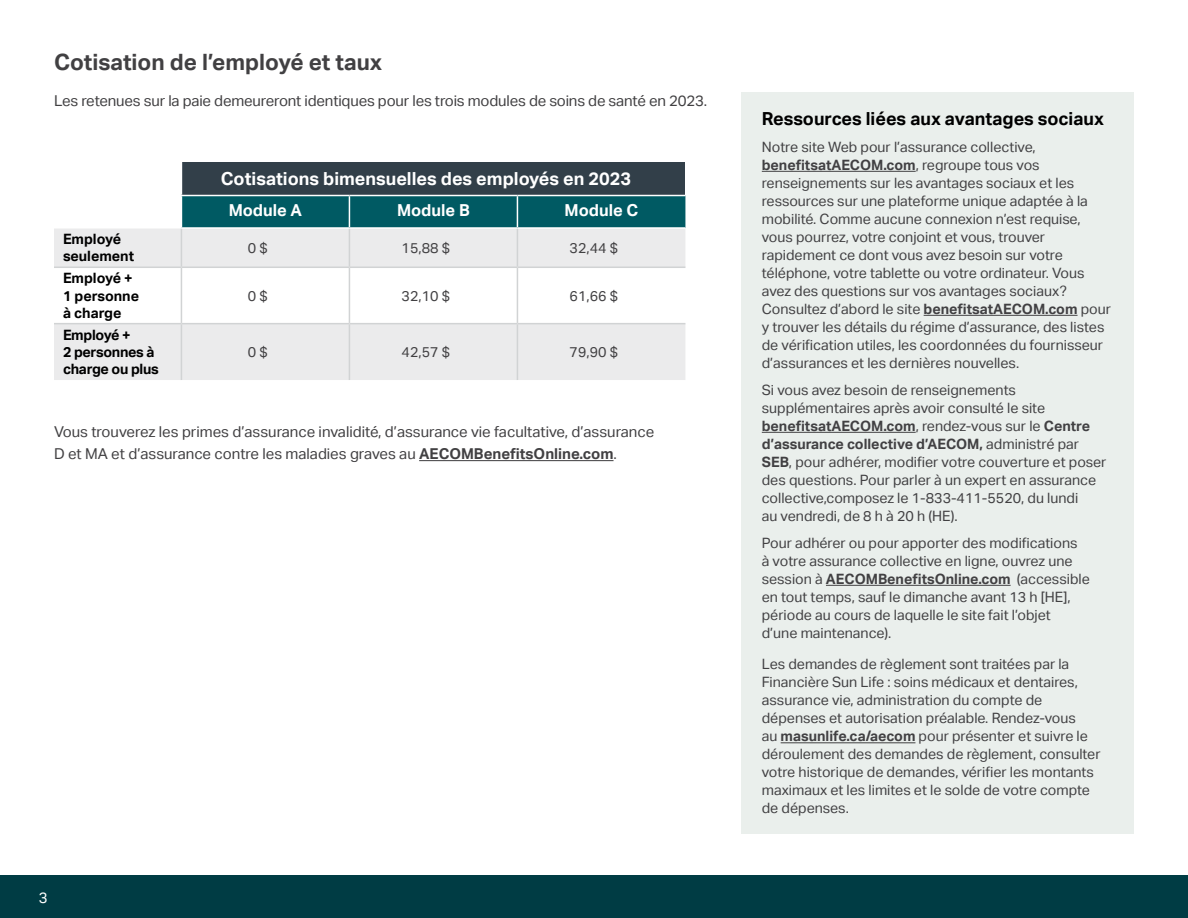
<style>
.page{position:relative;width:1188px;height:918px;background:#fff}
.page>*{position:absolute;margin:0;border:0;box-sizing:border-box;transform-origin:0 0}
.t1{font:700 22.5px "AECOM Sans";color:#414042}
.t2{font:700 18px "AECOM Sans";color:#fff}
.t3{font:700 18px "AECOM Sans";color:#000}
.t4{font:700 16.5px "AECOM Sans";color:#fff}
.t5{font:15px/22.5px "AECOM Sans";letter-spacing:-.01em;color:#414042}
.t6{font:15px "AECOM Sans";color:#fff}
.t7{font:14.25px/18px "AECOM Sans";color:#414042}
.t8{font:700 14.25px/17.1px "AECOM Sans";color:#000}
.t9{font:700 14.25px/17.1px "AECOM Sans";letter-spacing:-.02em;color:#000}
.s1{font-weight:700}
</style>
<div class="page">
<hr style="left:419px;top:460px;width:195px;height:1px;background:#414042">
<div style="left:181px;top:162px;width:504px;height:34px;background:#323f49"></div>
<div style="left:182px;top:196px;width:503px;height:31px;background:#005a63"></div>
<svg style="left:54px;top:229px;width:631px;height:151px;fill:#ebebec"></svg>
<hr style="left:181px;top:162px;width:1px;height:33px;background:#fff">
<hr style="left:181px;top:195px;width:168px;height:1px;background:#fff">
<hr style="left:349px;top:195px;width:168px;height:1px;background:#fff">
<hr style="left:349px;top:196px;width:1px;height:31px;background:#fff">
<hr style="left:517px;top:195px;width:168px;height:1px;background:#fff">
<hr style="left:517px;top:196px;width:1px;height:31px;background:#fff">
<hr style="left:181px;top:229px;width:1px;height:38px;background:#d1d3d4">
<hr style="left:349px;top:229px;width:1px;height:38px;background:#d1d3d4">
<hr style="left:517px;top:229px;width:1px;height:38px;background:#d1d3d4">
<hr style="left:54px;top:267px;width:127px;height:1px;background:#d1d3d4">
<hr style="left:181px;top:267px;width:168px;height:1px;background:#d1d3d4">
<hr style="left:181px;top:268px;width:1px;height:55px;background:#d1d3d4">
<hr style="left:349px;top:267px;width:168px;height:1px;background:#d1d3d4">
<hr style="left:349px;top:268px;width:1px;height:55px;background:#d1d3d4">
<hr style="left:517px;top:267px;width:168px;height:1px;background:#d1d3d4">
<hr style="left:517px;top:268px;width:1px;height:55px;background:#d1d3d4">
<hr style="left:54px;top:323px;width:127px;height:1px;background:#d1d3d4">
<hr style="left:181px;top:323px;width:168px;height:1px;background:#d1d3d4">
<hr style="left:181px;top:324px;width:1px;height:56px;background:#d1d3d4">
<hr style="left:349px;top:323px;width:168px;height:1px;background:#d1d3d4">
<hr style="left:349px;top:324px;width:1px;height:56px;background:#d1d3d4">
<hr style="left:517px;top:323px;width:168px;height:1px;background:#d1d3d4">
<hr style="left:517px;top:324px;width:1px;height:56px;background:#d1d3d4">
<div style="left:742px;top:92px;width:392px;height:742px;background:#eaefec"></div>
<hr style="left:762px;top:171px;width:154px;height:1px;background:#414042">
<hr style="left:924px;top:315px;width:154px;height:1px;background:#414042">
<hr style="left:762px;top:432px;width:154px;height:1px;background:#414042">
<hr style="left:826px;top:585px;width:185px;height:1px;background:#414042">
<hr style="left:781px;top:742px;width:134px;height:1px;background:#414042">
<div style="left:0;top:876px;width:1188px;height:42px;background:#003c44"></div>
<h1 class="t1" style="left:54px;top:49px;width:330px">Cotisation de l’employé et taux</h1>
<p class="t5" style="left:54px;top:90px;width:655px">Les retenues sur la paie demeureront identiques pour les trois modules de soins de santé en 2023.</p>
<p class="t2" style="left:221px;top:168px;width:412px">Cotisations bimensuelles des employés en 2023</p>
<p class="t4" style="left:229px;top:201px;width:75px">Module A</p>
<p class="t4" style="left:397px;top:201px;width:74px">Module B</p>
<p class="t4" style="left:565px;top:201px;width:75px">Module C</p>
<p class="t8" style="left:63px;top:231px;width:73px">Employé seulement</p>
<p class="t7" style="left:248px;top:239px;width:22px">0 $</p>
<p class="t7" style="left:402px;top:239px;width:50px">15,88 $</p>
<p class="t7" style="left:570px;top:239px;width:50px">32,44 $</p>
<p class="t8" style="left:63px;top:270px;width:78px">Employé +<br>1 personne à charge</p>
<p class="t7" style="left:248px;top:287px;width:22px">0 $</p>
<p class="t7" style="left:402px;top:287px;width:50px">32,10 $</p>
<p class="t7" style="left:570px;top:287px;width:50px">61,66 $</p>
<p class="t9" style="left:63px;top:326px;width:97px">Employé +<br>2 personnes à charge ou plus</p>
<p class="t7" style="left:248px;top:343px;width:22px">0 $</p>
<p class="t7" style="left:402px;top:343px;width:50px">42,57 $</p>
<p class="t7" style="left:570px;top:343px;width:50px">79,90 $</p>
<p class="t5" style="left:54px;top:420px;width:602px">Vous trouverez les primes d’assurance invalidité, d’assurance vie facultative, d’assurance<br>D et MA et d’assurance contre les maladies graves au <span class="s1">AECOMBenefitsOnline.com</span>.</p>
<p class="t6" style="left:39px;top:889px;width:10px">3</p>
<p class="t3" style="left:762px;top:108px;width:344px">Ressources liées aux avantages sociaux</p>
<p class="t7" style="left:762px;top:138px;width:351px">Notre site Web pour l’assurance collective, <span class="s1">benefitsatAECOM.com</span>, regroupe tous vos renseignements sur les avantages sociaux et les ressources sur une plateforme unique adaptée à la mobilité. Comme aucune connexion n’est requise, vous pourrez, votre conjoint et vous, trouver rapidement ce dont vous avez besoin sur votre téléphone, votre tablette ou votre ordinateur. Vous avez des questions sur vos avantages sociaux?<br>Consultez d’abord le site <span class="s1">benefitsatAECOM.com</span> pour y trouver les détails du régime d’assurance, des listes de vérification utiles, les coordonnées du fournisseur d’assurances et les dernières nouvelles.</p>
<p class="t7" style="left:762px;top:381px;width:346px">Si vous avez besoin de renseignements supplémentaires après avoir consulté le site <span class="s1">benefitsatAECOM.com</span>, rendez-vous sur le <span class="s1">Centre d’assurance collective d’AECOM,</span> administré par <span class="s1">SEB</span>, pour adhérer, modifier votre couverture et poser des questions. Pour parler à un expert en assurance collective,composez le 1-833-411-5520, du lundi<br>au vendredi, de 8 h à 20 h (HE).</p>
<p class="t7" style="left:762px;top:534px;width:330px">Pour adhérer ou pour apporter des modifications<br>à votre assurance collective en ligne, ouvrez une session à <span class="s1">AECOMBenefitsOnline.com</span> (accessible en tout temps, sauf le dimanche avant 13 h [HE], période au cours de laquelle le site fait l’objet d’une maintenance).</p>
<p class="t7" style="left:762px;top:655px;width:340px">Les demandes de règlement sont traitées par la Financière Sun Life : soins médicaux et dentaires, assurance vie, administration du compte de dépenses et autorisation préalable. Rendez-vous<br>au <span class="s1">masunlife.ca/aecom</span> pour présenter et suivre le déroulement des demandes de règlement, consulter votre historique de demandes, vérifier les montants maximaux et les limites et le solde de votre compte de dépenses.</p>
</div>
